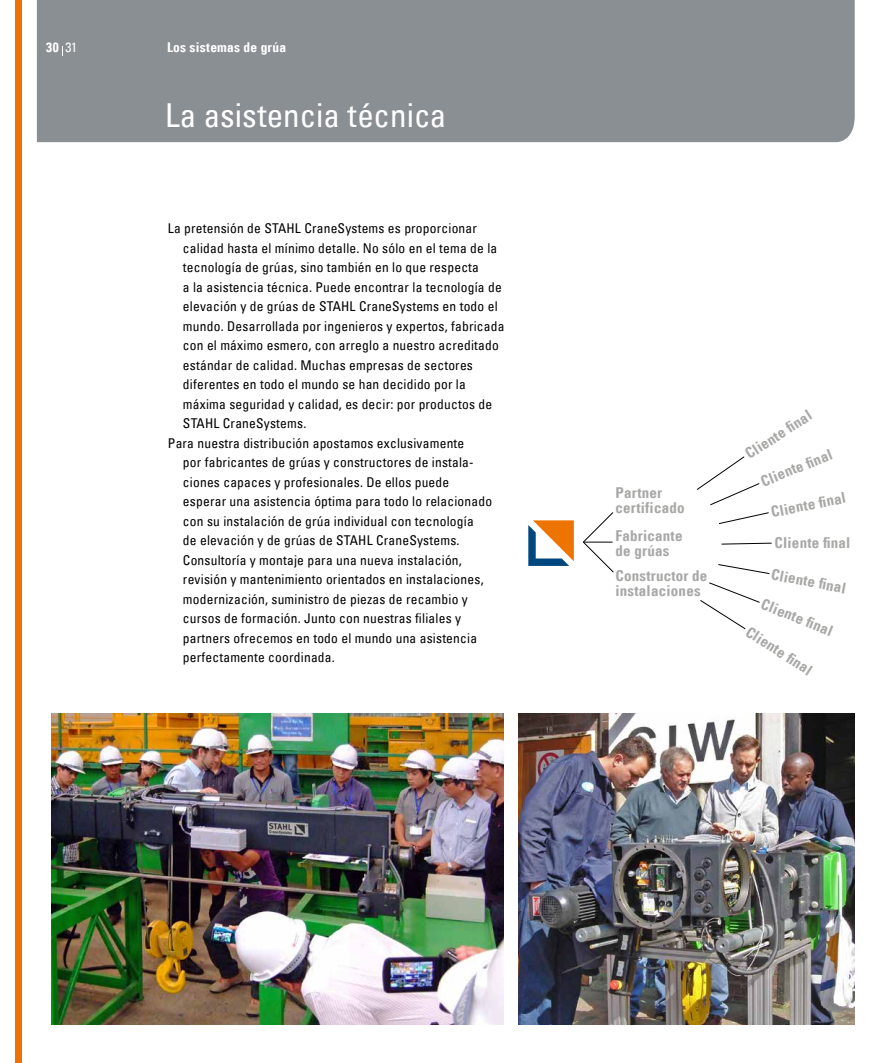
<style>
.page{position:relative;width:893px;height:1063px;background:#fff}
.page>*{position:absolute;margin:0;border:0;box-sizing:border-box;transform-origin:0 0}
.t1{font:condensed 33px "Univers Com 57";color:#fff}
.t2{font:15px/15px "Univers Com 67 Bold Cond";letter-spacing:.015em;color:#a8a8a7}
.t3{font:condensed 13.5px "Univers Com 57";letter-spacing:.015em;color:#000}
.t4{font:13.5px "Univers Com 67 Bold Cond";letter-spacing:.015em;color:#fff}
.s1{font-family:"Univers Com 57";font-stretch:condensed}
</style>
<div class="page">
<div style="left:37px;top:0;width:818px;height:143px;background:#8a8f93"></div>
<div style="left:15px;top:0;width:6px;height:1063px;background:#ee7203"></div>
<img style="left:51px;top:713px;width:453px;height:312px">
<img style="left:519px;top:713px;width:336px;height:312px">
<svg style="left:582px;top:512px;width:32px;height:61px"></svg>
<svg style="left:718px;top:564px;width:52px;height:10px"></svg>
<svg style="left:721px;top:542px;width:51px;height:3px"></svg>
<svg style="left:718px;top:512px;width:51px;height:12px"></svg>
<svg style="left:696px;top:456px;width:64px;height:50px"></svg>
<svg style="left:700px;top:582px;width:60px;height:48px"></svg>
<svg style="left:528px;top:520px;width:46px;height:46px"></svg>
<p class="t4" style="left:46px;top:39px;width:32px">30 <span class="s1">31</span></p>
<p class="t4" style="left:167px;top:39px;width:121px">Los sistemas de grúa</p>
<h1 class="t1" style="left:165px;top:95px;width:283px">La asistencia técnica</h1>
<p class="t3" style="left:168px;top:220px;width:311px">La pretensión de STAHL CraneSystems es proporcionar</p>
<p class="t3" style="left:183px;top:239px;width:316px">calidad hasta el mínimo detalle. No sólo en el tema de la</p>
<p class="t3" style="left:183px;top:259px;width:298px">tecnología de grúas, sino también en lo que respecta</p>
<p class="t3" style="left:183px;top:278px;width:320px">a la asistencia técnica. Puede encontrar la tecnología de</p>
<p class="t3" style="left:183px;top:298px;width:316px">elevación y de grúas de STAHL CraneSystems en todo el</p>
<p class="t3" style="left:183px;top:317px;width:323px">mundo. Desarrollada por ingenieros y expertos, fabricada</p>
<p class="t3" style="left:183px;top:337px;width:317px">con el máximo esmero, con arreglo a nuestro acreditado</p>
<p class="t3" style="left:183px;top:356px;width:291px">estándar de calidad. Muchas empresas de sectores</p>
<p class="t3" style="left:183px;top:376px;width:284px">diferentes en todo el mundo se han decidido por la</p>
<p class="t3" style="left:183px;top:395px;width:311px">máxima seguridad y calidad, es decir: por productos de</p>
<p class="t3" style="left:183px;top:415px;width:125px">STAHL CraneSystems.</p>
<p class="t3" style="left:168px;top:434px;width:298px">Para nuestra distribución apostamos exclusivamente</p>
<p class="t3" style="left:183px;top:454px;width:292px">por fabricantes de grúas y constructores de instala-</p>
<p class="t3" style="left:183px;top:473px;width:268px">ciones capaces y profesionales. De ellos puede</p>
<p class="t3" style="left:183px;top:493px;width:311px">esperar una asistencia óptima para todo lo relacionado</p>
<p class="t3" style="left:183px;top:512px;width:292px">con su instalación de grúa individual con tecnología</p>
<p class="t3" style="left:183px;top:532px;width:278px">de elevación y de grúas de STAHL CraneSystems.</p>
<p class="t3" style="left:183px;top:551px;width:280px">Consultoría y montaje para una nueva instalación,</p>
<p class="t3" style="left:183px;top:571px;width:302px">revisión y mantenimiento orientados en instalaciones,</p>
<p class="t3" style="left:183px;top:590px;width:286px">modernización, suministro de piezas de recambio y</p>
<p class="t3" style="left:183px;top:610px;width:280px">cursos de formación. Junto con nuestras filiales y</p>
<p class="t3" style="left:183px;top:629px;width:296px">partners ofrecemos en todo el mundo una asistencia</p>
<p class="t3" style="left:183px;top:649px;width:153px">perfectamente coordinada.</p>
<p class="t2" style="left:743px;top:449px;width:77px;rotate:-33deg">Cliente fi nal</p>
<p class="t2" style="left:759px;top:475px;width:77px;rotate:-22deg">Cliente fi nal</p>
<p class="t2" style="left:615px;top:485px;width:71px">Partner certificado</p>
<p class="t2" style="left:615px;top:528px;width:69px">Fabricante de grúas</p>
<p class="t2" style="left:775px;top:535px;width:77px">Cliente final</p>
<p class="t2" style="left:773px;top:566px;width:77px;rotate:11deg">Cliente fi nal</p>
<p class="t2" style="left:765px;top:596px;width:77px;rotate:22deg">Cliente fi nal</p>
<p class="t2" style="left:770px;top:505px;width:77px;rotate:-11deg">Cliente fi nal</p>
<p class="t2" style="left:615px;top:568px;width:93px">Constructor de instalaciones</p>
<p class="t2" style="left:751px;top:624px;width:77px;rotate:33deg">Cliente fi nal</p>
</div>
